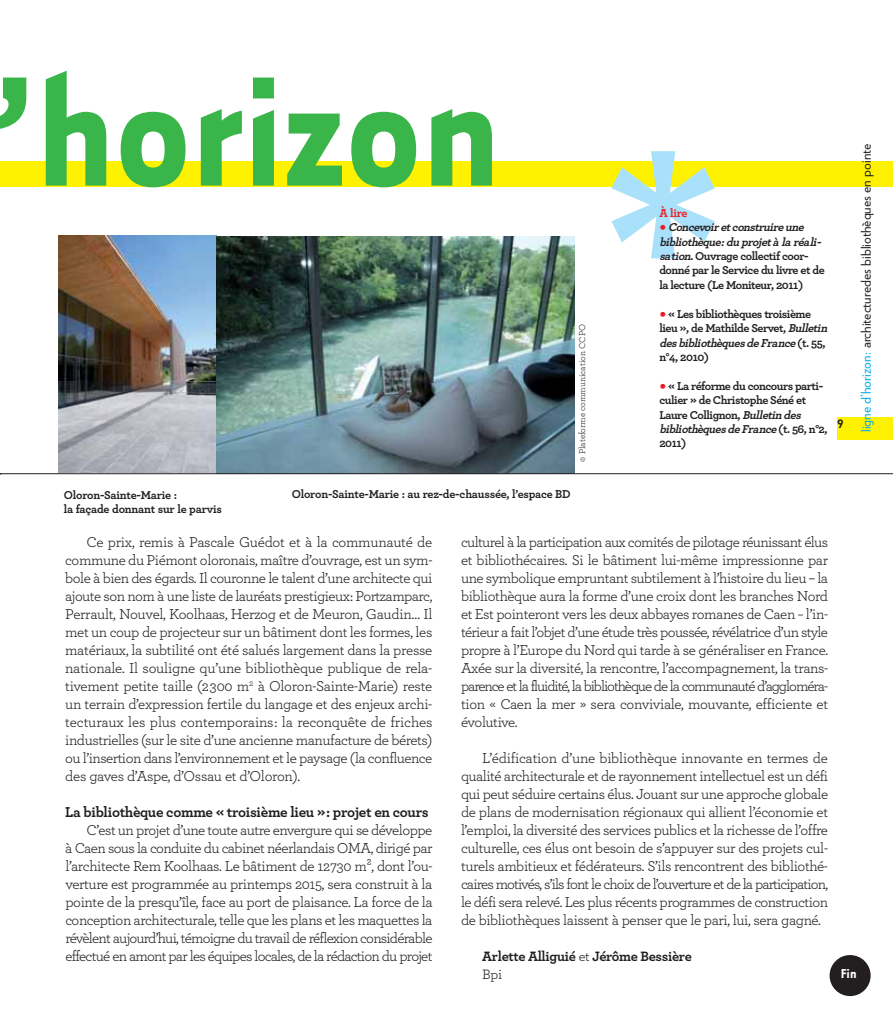
<style>
.page{position:relative;width:893px;height:1020px;background:#fff}
.page>*{position:absolute;margin:0;border:0;box-sizing:border-box;transform-origin:0 0}
.t1{font:270px "Mercury Text G1";color:#aae1fa}
.t2{font:700 180px "Tarzana Narrow";color:#39b54a}
.t3{font:15px/18px "Archer";letter-spacing:-.035em;color:#231f20;text-align:justify}
.t4{font:700 15px "Archer";letter-spacing:-.02em;color:#231f20}
.t5{font:700 15px "Tarzana Narrow";color:#fff}
.t6{font:700 14.25px/18px "Archer";letter-spacing:-.02em;color:#231f20}
.t7{font:13.5px "Verlag";color:#231f20}
.t8{font:700 12px/14.4px "Archer";letter-spacing:-.04em;color:#231f20}
.t9{font:700 12px/14.4px "Archer";letter-spacing:-.015em;color:#231f20}
.t10{font:700 12px "Archer";color:#ed1c24}
.t11{font:700 12px "DIN";color:#231f20}
.t12{font:9px "Archer";color:#231f20}
.s1{font-family:"Lucida Grande";font-weight:400;color:#ed1c24}
.s2{font-style:italic}
.s3{color:#00aeef}
.s4{font-weight:400}
</style>
<div class="page">
<div style="left:1px;top:162px;width:891px;height:25px;background:#fff200"></div>
<img style="left:59px;top:235px;width:158px;height:238px">
<img style="left:216px;top:236px;width:358px;height:237px">
<svg style="left:0;top:162px;width:1px;height:25px"></svg>
<div style="left:837px;top:417px;width:55px;height:22px;background:#fff200"></div>
<hr style="left:0;top:473px;width:892px;height:1px;background:#231f20">
<div style="left:829px;top:955px;width:41px;height:41px;background:#231f20;border-radius:50%"></div>
<h2 class="t2" style="left:-10px;top:71px;width:512px">’horizon</h2>
<p class="t12" style="left:579px;top:462px;width:139px;rotate:-90deg">© Plateforme communication CCPO</p>
<h1 class="t1" style="left:606px;top:126px;width:116px">*</h1>
<p class="t10" style="left:659px;top:208px;width:30px">À lire</p>
<p class="t8" style="left:659px;top:221px;width:167px"><span class="s1">●</span> <span class="s2">Concevoiretconstruire une bibliothèque:du proj età la réali&shy;sation.</span>Ouvrage collectif coor&shy;donné par le Service du livre et de la lecture (Le Moniteur, 2011)</p>
<p class="t8" style="left:659px;top:307px;width:172px"><span class="s1">●</span> « Les bibliothèques troisième lieu », de Mathilde Servet, <span class="s2">Bulletin desbibliothèquesde France</span> ( t . 5 5 , n°4, 2010)</p>
<p class="t8" style="left:659px;top:379px;width:170px"><span class="s1">●</span> « La réforme du concours parti&shy;culier » de Christophe Séné et<br>Laure Collignon, <span class="s2">Bulletin des bibliothèquesde France</span> ( t . 5 6 , n ° 2 ,<br>2011)</p>
<p class="t11" style="left:837px;top:416px;width:8px">9</p>
<p class="t7" style="left:860px;top:432px;width:290px;rotate:-90deg"><span class="s3">ligne d’horizon:</span> architecturedes bibliothèques en pointe</p>
<p class="t9" style="left:64px;top:489px;width:160px">Oloron-Sainte-Marie :<br>la façade donnant sur le parvis</p>
<p class="t9" style="left:292px;top:488px;width:280px">Oloron-Sainte-Marie : au rez-de-chaussée, l’espace BD</p>
<p class="t3" style="left:65px;top:534px;width:368px;text-indent:21px">Ce prix, remis à Pascale Guédot et à la communauté de commune du Piémont oloronais, maître d’ouvrage, est un sym&shy;bole à bien des égards. Il couronne le talent d’une architecte qui ajoute son nom à une liste de lauréats prestigieux: Portzamparc, Perrault, Nouvel, Koolhaas, Herzog et de Meuron, Gaudin… Il met un coup de projecteur sur un bâtiment dont les formes, les matériaux, la subtilité ont été salués largement dans la presse nationale. Il souligne qu’une bibliothèque publique de rela&shy;tivement petite taille (2300 m<sup>2</sup> à Oloron-Sainte-Marie) reste un terrain d’expression fertile du langage et des enjeux archi&shy;tecturaux les plus contemporains: la reconquête de friches industrielles (sur le site d’une ancienne manufacture de bérets) ou l’insertion dans l’environnement et le paysage (la confluence des gaves d’Aspe, d’Ossau et d’Oloron).</p>
<p class="t4" style="left:65px;top:806px;width:365px">La bibliothèque comme « troisième lieu »: projet en cours</p>
<p class="t3" style="left:65px;top:822px;width:369px;text-indent:21px">C’est un projet d’une toute autre envergure qui se développe à Caen sous la conduite du cabinet néerlandais OMA, dirigé par l’architecte Rem Koolhaas. Le bâtiment de 12730 m², dont l’ou&shy;verture est programmée au printemps 2015, sera construit à la pointe de la presqu’île, face au port de plaisance. La force de la conception architecturale, telle que les plans et les maquettes la révèlent aujourd’hui, témoigne du travail de réflexion considérable effectué en amont par les équipes locales, de la rédaction du projet</p>
<p class="t3" style="left:461px;top:534px;width:369px">culturel à la participation aux comités de pilotage réunissant élus et bibliothécaires. Si le bâtiment lui-même impressionne par une symbolique empruntant subtilement à l’histoire du lieu – la bibliothèque aura la forme d’une croix dont les branches Nord et Est pointeront vers les deux abbayes romanes de Caen − l’in&shy;térieur a fait l’objet d’une étude très poussée, révélatrice d’un style propre à l’Europe du Nord qui tarde à se généraliser en France.<br>Axée sur la diversité, la rencontre, l’accompagnement, la trans&shy;parence et la fluidité, la bibliothèque de la communauté d’aggloméra&shy;tion « Caen la mer » sera conviviale, mouvante, efficiente et évolutive.</p>
<p class="t3" style="left:461px;top:750px;width:368px;text-indent:21px">L’édification d’une bibliothèque innovante en termes de qualité architecturale et de rayonnement intellectuel est un défi qui peut séduire certains élus. Jouant sur une approche globale de plans de modernisation régionaux qui allient l’économie et l’emploi, la diversité des services publics et la richesse de l’offre culturelle, ces élus ont besoin de s’appuyer sur des projets cul&shy;turels ambitieux et fédérateurs. S’ils rencontrent des bibliothé&shy;caires motivés, s’ils font le choix de l’ouverture et de la participation, le défi sera relevé. Les plus récents programmes de construction de bibliothèques laissent à penser que le pari, lui, sera gagné.</p>
<p class="t6" style="left:482px;top:948px;width:211px">Arlette Alliguié <span class="s4">et</span> Jérôme Bessière<br><span class="s4">Bpi</span></p>
<p class="t5" style="left:840px;top:969px;width:17px">Fin</p>
</div>
